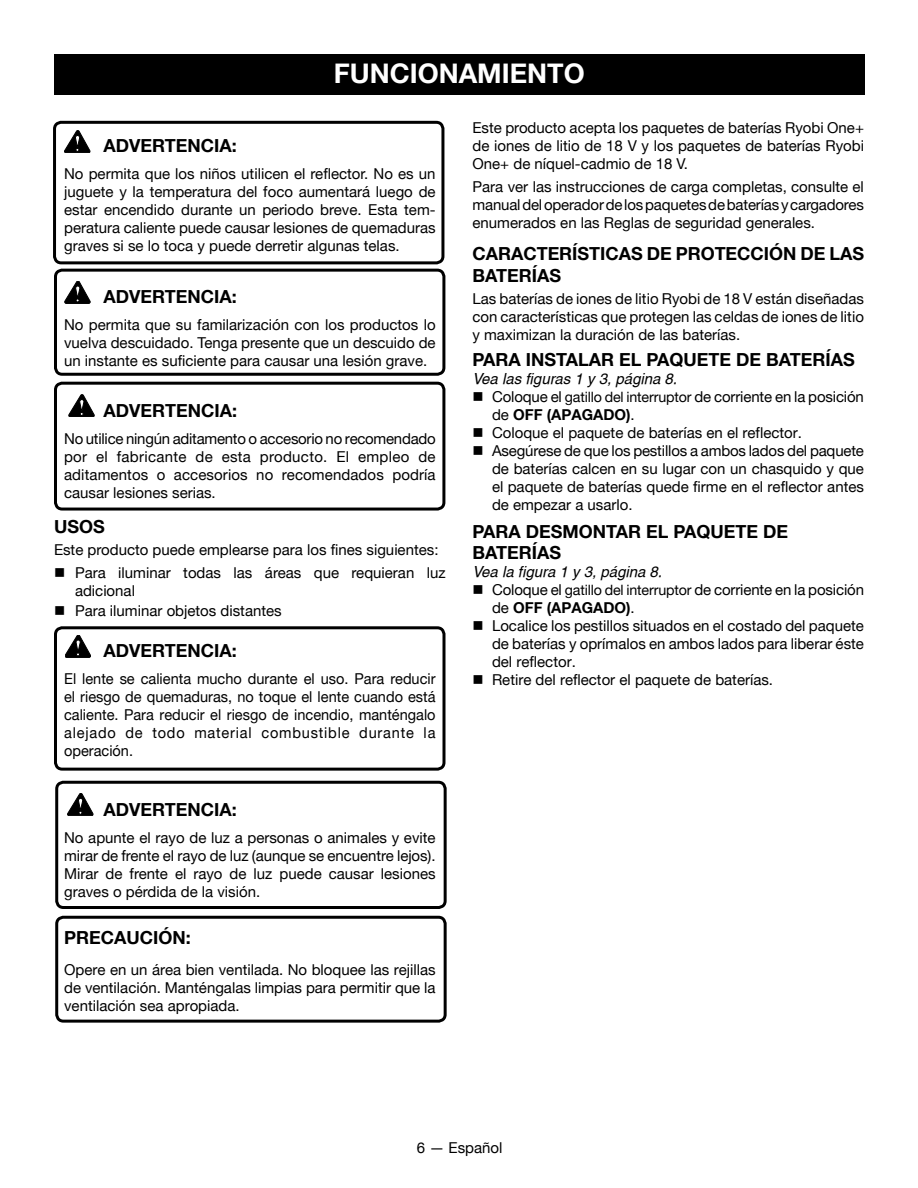
<style>
.page{position:relative;width:918px;height:1188px;background:#fff}
.page>*{position:absolute;margin:0;border:0;box-sizing:border-box;transform-origin:0 0}
.t1{font:700 27px "Helvetica Neue";color:#fff}
.t2{font:700 18px/21.6px "Helvetica Neue";color:#000}
.t3{font:15px/18px "Helvetica Neue";color:#000;text-align:justify}
.t4{font:italic 15px "Helvetica";color:#000}
.s1{font-size:14.25px}
.s2{font-weight:700}
</style>
<div class="page">
<div style="left:53px;top:121px;width:391px;height:143px;border:3px solid #000;border-radius:7px"></div>
<svg style="left:64px;top:130px;width:26px;height:23px"></svg>
<div style="left:54px;top:269px;width:391px;height:107px;border:3px solid #000;border-radius:7px"></div>
<svg style="left:65px;top:281px;width:25px;height:22px"></svg>
<div style="left:54px;top:54px;width:811px;height:40px;background:#000"></div>
<div style="left:54px;top:382px;width:391px;height:129px;border:3px solid #000;border-radius:7px"></div>
<svg style="left:69px;top:395px;width:25px;height:22px"></svg>
<div style="left:55px;top:781px;width:392px;height:128px;border:3px solid #000;border-radius:7px"></div>
<div style="left:55px;top:916px;width:392px;height:107px;border:3px solid #000;border-radius:7px"></div>
<div style="left:54px;top:626px;width:392px;height:145px;border:3px solid #000;border-radius:7px"></div>
<svg style="left:65px;top:635px;width:26px;height:22px"></svg>
<svg style="left:68px;top:793px;width:25px;height:23px"></svg>
<h1 class="t1" style="left:334px;top:56px;width:252px">FUNCIONAMIENTO</h1>
<p class="t3" style="left:472px;top:119px;width:393px">Este producto acepta los paquetes de baterías Ryobi One+ de iones de litio de 18 V y los paquetes de baterías Ryobi One+ de níquel-cadmio de 18 V.</p>
<p class="t3" style="left:472px;top:177px;width:393px">Para ver las instrucciones de carga completas, consulte el manual del operador de los paquetes de baterías y cargadores enumerados en las Reglas de seguridad generales.</p>
<p class="t2" style="left:472px;top:242px;width:393px">CARACTERÍSTICAS DE PROTECCIÓN DE LAS<br>BATERÍAS</p>
<p class="t3" style="left:472px;top:290px;width:393px">Las baterías de iones de litio Ryobi de 18 V están diseñadas con características que protegen las celdas de iones de litio y maximizan la duración de las baterías.</p>
<p class="t2" style="left:472px;top:349px;width:306px">PARA INSTALAR EL PAQUETE DE BATERÍAS</p>
<p class="t4" style="left:472px;top:370px;width:206px">Vea las figuras 1 y 3, página 8.</p>
<p class="t3" style="left:492px;top:388px;width:373px;text-indent:-20px">■ Coloque el <span class="s1">gatillo del interruptor</span> de corriente en la posición de <span class="s2">OFF (APAGADO)</span>.</p>
<p class="t3" style="left:473px;top:424px;width:331px">■ Coloque el paquete de baterías en el reflector.</p>
<p class="t3" style="left:492px;top:442px;width:374px;text-indent:-20px">■ Asegúrese de que los pestillos a ambos lados del paquete de baterías calcen en su lugar con un chasquido y que el paquete de baterías quede firme en el reflector antes de empezar a usarlo.</p>
<p class="t2" style="left:472px;top:520px;width:317px">PARA DESMONTAR EL PAQUETE DE<br>BATERÍAS</p>
<p class="t4" style="left:472px;top:563px;width:191px">Vea la figura 1 y 3, página 8.</p>
<p class="t3" style="left:492px;top:581px;width:374px;text-indent:-20px">■ Coloque el <span class="s1">gatillo del interruptor</span> de corriente en la posición de <span class="s2">OFF (APAGADO)</span>.</p>
<p class="t3" style="left:492px;top:617px;width:374px;text-indent:-20px">■ Localice los pestillos situados en el costado del paquete de baterías y oprímalos en ambos lados para liberar éste del reflector.</p>
<p class="t3" style="left:473px;top:671px;width:302px">■ Retire del reflector el paquete de baterías.</p>
<p class="t2" style="left:104px;top:134px;width:135px">ADVERTENCIA:</p>
<p class="t3" style="left:64px;top:164px;width:373px">No permita que los niños utilicen el reflector. No es un juguete y la temperatura del foco aumentará luego de estar encendido durante un periodo breve. Esta tem&shy;peratura caliente puede causar lesiones de quemaduras graves si se lo toca y puede derretir algunas telas.</p>
<p class="t2" style="left:104px;top:286px;width:135px">ADVERTENCIA:</p>
<p class="t3" style="left:64px;top:316px;width:373px">No permita que su familarización con los productos lo vuelva descuidado. Tenga presente que un descuido de un instante es suficiente para causar una lesión grave.</p>
<p class="t2" style="left:104px;top:399px;width:135px">ADVERTENCIA:</p>
<p class="t3" style="left:64px;top:429px;width:373px">No utilice ningún aditamento o accesorio no recomendado por el fabricante de esta producto. El empleo de aditamentos o accesorios no recomendados podría causar lesiones serias.</p>
<p class="t2" style="left:54px;top:515px;width:52px">USOS</p>
<p class="t3" style="left:54px;top:541px;width:386px">Este producto puede emplearse para los fines siguientes:</p>
<p class="t3" style="left:75px;top:563px;width:372px;text-indent:-21px">■ Para iluminar todas las áreas que requieran luz adicional</p>
<p class="t3" style="left:54px;top:601px;width:229px">■ Para iluminar objetos distantes</p>
<p class="t2" style="left:104px;top:639px;width:135px">ADVERTENCIA:</p>
<p class="t3" style="left:64px;top:669px;width:373px">El lente se calienta mucho durante el uso. Para reducir el riesgo de quemaduras, no toque el lente cuando está caliente. Para reducir el riesgo de incendio, manténgalo alejado de todo material combustible durante la operación.</p>
<p class="t2" style="left:104px;top:798px;width:135px">ADVERTENCIA:</p>
<p class="t3" style="left:64px;top:828px;width:373px">No apunte el rayo de luz a personas o animales y evite mirar de frente el rayo de luz (aunque se encuentre lejos).<br>Mirar de frente el rayo de luz puede causar lesiones graves o pérdida de la visión.</p>
<p class="t2" style="left:64px;top:926px;width:128px">PRECAUCIÓN:</p>
<p class="t3" style="left:64px;top:961px;width:373px">Opere en un área bien ventilada. No bloquee las rejillas de ventilación. Manténgalas limpias para permitir que la ventilación sea apropiada.</p>
<p class="t3" style="left:417px;top:1139px;width:87px">6 — Español</p>
</div>
